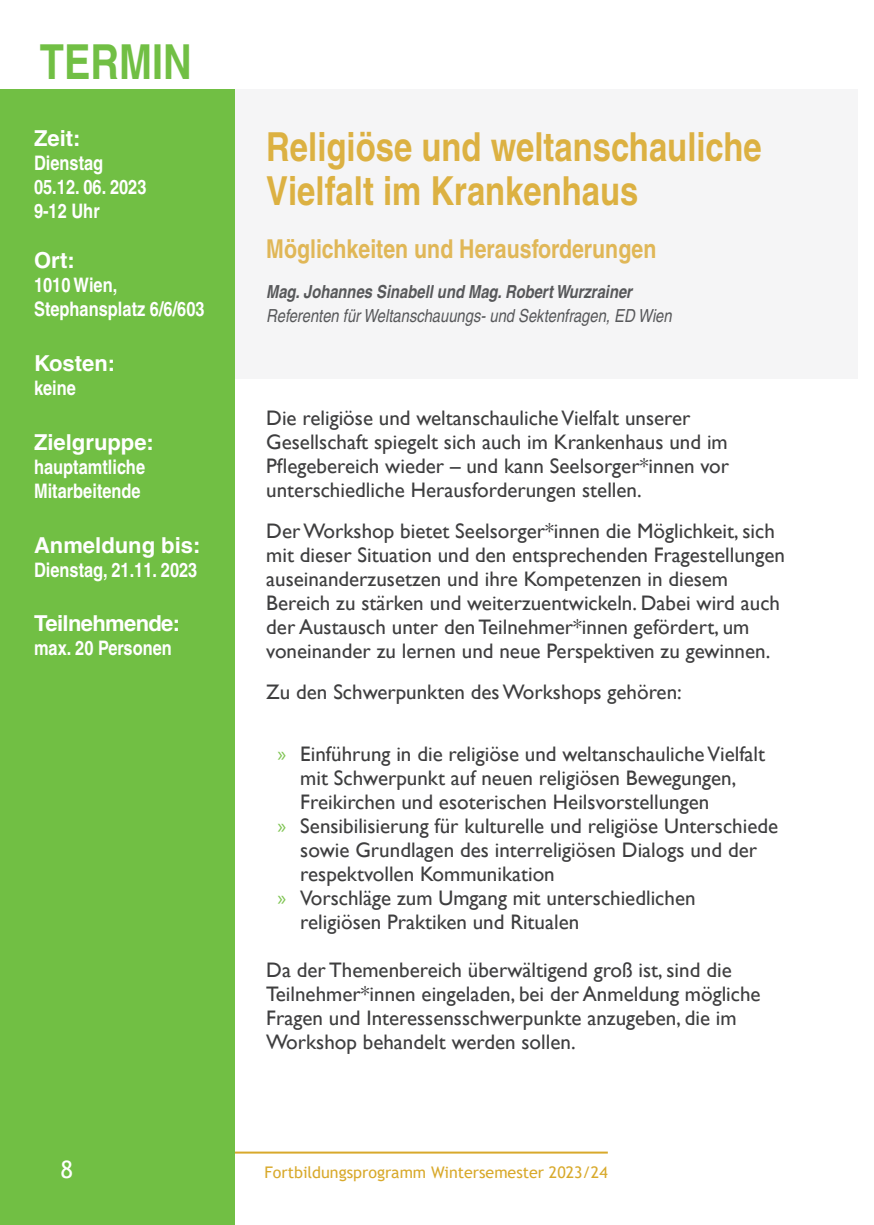
<style>
.page{position:relative;width:874px;height:1225px;background:#fff}
.page>*{position:absolute;margin:0;border:0;box-sizing:border-box;transform-origin:0 0}
.t1{font:700 condensed 48.2px "Helvetica CE";color:#71bf44}
.t2{font:700 condensed 40px/44px "Helvetica CE";color:#dcb142}
.t3{font:700 condensed 26px "Helvetica CE";color:#e0b757}
.t4{font:24px "Trebuchet MS";color:#fff}
.t5{font:700 22px "Helvetica CE";color:#fff}
.t6{font:700 22px "Helvetica CE";letter-spacing:-.03em;color:#fff}
.t7{font:21px/24px "Gill Sans";color:#3e3e3f}
.t8{font:700 condensed 20px/24px "Helvetica CE";color:#fff}
.t9{font:italic condensed 18px "Helvetica CE";color:#57585a}
.t10{font:italic 700 condensed 18px "Helvetica CE";color:#57585a}
.t11{font:16px "Trebuchet MS";color:#d8a92b}
.s1{font-family:"Myriad Pro";color:#7ec451}
</style>
<div class="page">
<hr style="left:148px;top:1151px;width:459px;height:2px;background:#d8a92b">
<div style="left:0;top:89px;width:857px;height:289px;background:#f5f5f6"></div>
<div style="left:0;top:89px;width:234px;height:1136px;background:#71bf44"></div>
<h1 class="t1" style="left:40px;top:33px;width:153px">TERMIN</h1>
<p class="t5" style="left:34px;top:125px;width:48px">Zeit:</p>
<p class="t8" style="left:34px;top:150px;width:114px">Dienstag<br>05.12. 06. 2023<br>9-12 Uhr</p>
<p class="t5" style="left:34px;top:247px;width:42px">Ort:</p>
<p class="t8" style="left:34px;top:273px;width:172px">1010 Wien,<br>Stephansplatz 6/6/603</p>
<p class="t5" style="left:34px;top:350px;width:83px">Kosten:</p>
<p class="t8" style="left:34px;top:375px;width:43px">keine</p>
<p class="t5" style="left:34px;top:428px;width:121px">Zielgruppe:</p>
<p class="t8" style="left:34px;top:454px;width:112px">hauptamtliche<br>Mitarbeitende</p>
<p class="t5" style="left:34px;top:531px;width:168px">Anmeldung bis:</p>
<p class="t8" style="left:34px;top:557px;width:165px">Dienstag, 21.11. 2023</p>
<p class="t6" style="left:34px;top:610px;width:148px">Teilnehmende:</p>
<p class="t8" style="left:34px;top:636px;width:139px">max. 20 Personen</p>
<h2 class="t2" style="left:266px;top:125px;width:497px">Religiöse und weltanschauliche<br>Vielfalt im Krankenhaus</h2>
<p class="t3" style="left:266px;top:233px;width:391px">Möglichkeiten und Herausforderungen</p>
<p class="t10" style="left:266px;top:280px;width:367px">Mag. Johannes Sinabell und Mag. Robert Wurzrainer</p>
<p class="t9" style="left:266px;top:305px;width:407px">Referenten für Weltanschauungs- und Sektenfragen, ED Wien</p>
<p class="t7" style="left:266px;top:406px;width:464px">Die religiöse und weltanschauliche Vielfalt unserer Gesellschaft spiegelt sich auch im Krankenhaus und im Pflegebereich wieder – und kann Seelsorger*innen vor unterschiedliche Herausforderungen stellen.</p>
<p class="t7" style="left:266px;top:519px;width:520px">Der Workshop bietet Seelsorger*innen die Möglichkeit, sich mit dieser Situation und den entsprechenden Fragestellungen auseinanderzusetzen und ihre Kompetenzen in diesem Bereich zu stärken und weiterzuentwickeln. Dabei wird auch der Austausch unter den Teilnehmer*innen gefördert, um voneinander zu lernen und neue Perspektiven zu gewinnen.</p>
<p class="t7" style="left:266px;top:680px;width:417px">Zu den Schwerpunkten des Workshops gehören:</p>
<p class="t7" style="left:277px;top:742px;width:489px"><span class="s1">»</span> Einführung in die religiöse und weltanschauliche Vielfalt</p>
<p class="t7" style="left:300px;top:766px;width:437px">mit Schwerpunkt auf neuen religiösen Bewegungen,</p>
<p class="t7" style="left:300px;top:790px;width:410px">Freikirchen und esoterischen Heilsvorstellungen</p>
<p class="t7" style="left:277px;top:814px;width:502px"><span class="s1">»</span> Sensibilisierung für kulturelle und religiöse Unterschiede</p>
<p class="t7" style="left:300px;top:838px;width:458px">sowie Grundlagen des interreligiösen Dialogs und der</p>
<p class="t7" style="left:300px;top:862px;width:256px">respektvollen Kommunikation</p>
<p class="t7" style="left:277px;top:886px;width:419px"><span class="s1">»</span> Vorschläge zum Umgang mit unterschiedlichen</p>
<p class="t7" style="left:300px;top:910px;width:280px">religiösen Praktiken und Ritualen</p>
<p class="t7" style="left:266px;top:958px;width:495px">Da der Themenbereich überwältigend groß ist, sind die Teilnehmer*innen eingeladen, bei der Anmeldung mögliche Fragen und Interessensschwerpunkte anzugeben, die im Workshop behandelt werden sollen.</p>
<p class="t4" style="left:60px;top:1154px;width:14px">8</p>
<p class="t11" style="left:264px;top:1161px;width:344px">Fortbildungsprogramm Wintersemester 2023/24</p>
</div>
